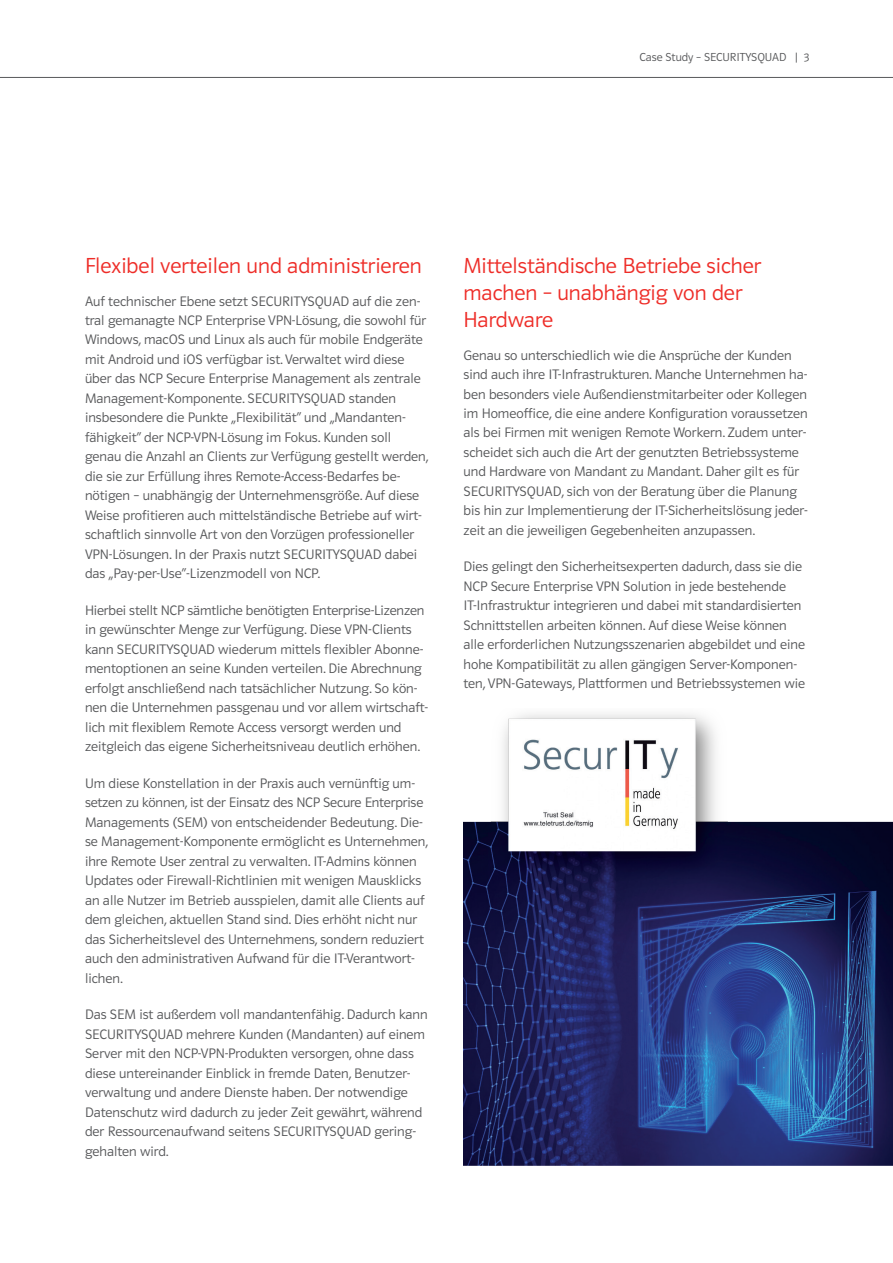
<style>
.page{position:relative;width:893px;height:1263px;background:#fff}
.page>*{position:absolute;margin:0;border:0;box-sizing:border-box;transform-origin:0 0}
.t1{font:22.5px/27px "Polo 22 Leicht";color:#ee2d28}
.t2{font:14.25px/19.5px "Polo 22 Leicht";color:#57585a}
.t3{font:12px "Polo 22 Leicht";color:#57585a}
</style>
<div class="page">
<img style="left:463px;top:714px;width:430px;height:451px">
<hr style="left:0;top:77px;width:893px;height:1px;background:#57585a">
<p class="t3" style="left:640px;top:51px;width:171px">Case Study – SECURITYSQUAD | 3</p>
<h1 class="t1" style="left:85px;top:252px;width:338px">Flexibel verteilen und administrieren</h1>
<p class="t2" style="left:85px;top:291px;width:345px">Auf technischer Ebene setzt SECURITYSQUAD auf die zen&shy;tral gemanagte NCP Enterprise VPN-Lösung, die sowohl für Windows, macOS und Linux als auch für mobile Endgeräte mit Android und iOS verfügbar ist. Verwaltet wird diese über das NCP Secure Enterprise Management als zentrale Management-Komponente. SECURITYSQUAD standen insbesondere die Punkte „Flexibilität“ und „Mandanten&shy;fähigkeit“ der NCP-VPN-Lösung im Fokus. Kunden soll genau die Anzahl an Clients zur Verfügung gestellt werden, die sie zur Erfüllung ihres Remote-Access-Bedarfes be&shy;nötigen – unabhängig der Unternehmensgröße. Auf diese Weise profitieren auch mittelständische Betriebe auf wirt&shy;schaftlich sinnvolle Art von den Vorzügen professioneller VPN-Lösungen. In der Praxis nutzt SECURITYSQUAD dabei das „Pay-per-Use“-Lizenzmodell von NCP.</p>
<p class="t2" style="left:85px;top:600px;width:345px">Hierbei stellt NCP sämtliche benötigten Enterprise-Lizenzen in gewünschter Menge zur Verfügung. Diese VPN-Clients kann SECURITYSQUAD wiederum mittels flexibler Abonne&shy;mentoptionen an seine Kunden verteilen. Die Abrechnung erfolgt anschließend nach tatsächlicher Nutzung. So kön&shy;nen die Unternehmen passgenau und vor allem wirtschaft&shy;lich mit flexiblem Remote Access versorgt werden und zeitgleich das eigene Sicherheitsniveau deutlich erhöhen.</p>
<p class="t2" style="left:85px;top:773px;width:345px">Um diese Konstellation in der Praxis auch vernünftig um&shy;setzen zu können, ist der Einsatz des NCP Secure Enterprise Managements (SEM) von entscheidender Bedeutung. Die&shy;se Management-Komponente ermöglicht es Unternehmen, ihre Remote User zentral zu verwalten. IT-Admins können Updates oder Firewall-Richtlinien mit wenigen Mausklicks an alle Nutzer im Betrieb ausspielen, damit alle Clients auf dem gleichen, aktuellen Stand sind. Dies erhöht nicht nur das Sicherheitslevel des Unternehmens, sondern reduziert auch den administrativen Aufwand für die IT-Verantwort&shy;lichen.</p>
<p class="t2" style="left:85px;top:1005px;width:344px">Das SEM ist außerdem voll mandantenfähig. Dadurch kann SECURITYSQUAD mehrere Kunden (Mandanten) auf einem Server mit den NCP-VPN-Produkten versorgen, ohne dass diese untereinander Einblick in fremde Daten, Benutzer&shy;verwaltung und andere Dienste haben. Der notwendige Datenschutz wird dadurch zu jeder Zeit gewährt, während der Ressourcenaufwand seitens SECURITYSQUAD gering&shy;gehalten wird.</p>
<h1 class="t1" style="left:463px;top:252px;width:299px">Mittelständische Betriebe sicher machen – unabhängig von der<br>Hardware</h1>
<p class="t2" style="left:463px;top:345px;width:346px">Genau so unterschiedlich wie die Ansprüche der Kunden sind auch ihre IT-Infrastrukturen. Manche Unternehmen ha&shy;ben besonders viele Außendienstmitarbeiter oder Kollegen im Homeoffice, die eine andere Konfiguration voraussetzen als bei Firmen mit wenigen Remote Workern. Zudem unter&shy;scheidet sich auch die Art der genutzten Betriebssysteme und Hardware von Mandant zu Mandant. Daher gilt es für SECURITYSQUAD, sich von der Beratung über die Planung bis hin zur Implementierung der IT-Sicherheitslösung jeder&shy;zeit an die jeweiligen Gegebenheiten anzupassen.</p>
<p class="t2" style="left:463px;top:557px;width:343px">Dies gelingt den Sicherheitsexperten dadurch, dass sie die NCP Secure Enterprise VPN Solution in jede bestehende IT-Infrastruktur integrieren und dabei mit standardisierten Schnittstellen arbeiten können. Auf diese Weise können alle erforderlichen Nutzungsszenarien abgebildet und eine hohe Kompatibilität zu allen gängigen Server-Komponen&shy;ten, VPN-Gateways, Plattformen und Betriebssystemen wie</p>
</div>
